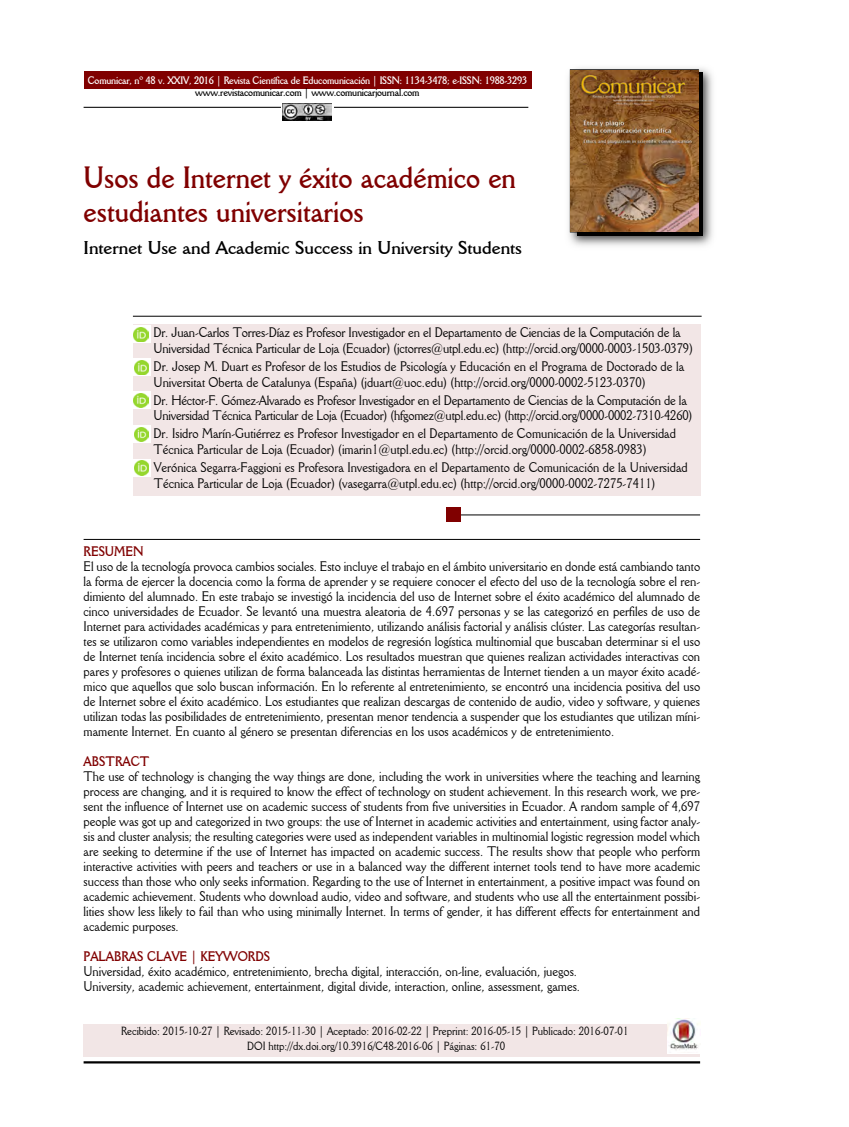
<style>
.page{position:relative;width:849px;height:1127px;background:#fff}
.page>*{position:absolute;margin:0;border:0;box-sizing:border-box;transform-origin:0 0}
.t1{font:700 30px/34.5px "Della Robbia BT";color:#800000;scale:.9 1}
.t2{font:700 18px "Della Robbia BT";color:#000}
.t3{font:13.5px/15px "Della Robbia BT";color:#000;scale:.9 1}
.t4{font:700 13.5px "Della Robbia BT";color:#800000;scale:.9 1}
.t5{font:11.55px/15px "Della Robbia BT";color:#000;text-align:center;scale:.9 1}
.t6{font:700 10.5px "Della Robbia BT";letter-spacing:-.02em;color:#fff;scale:.9 1}
.t7{font:700 10.5px "Della Robbia BT";letter-spacing:-.02em;color:#000;scale:.9 1}
</style>
<div class="page">
<svg style="left:83px;top:106px;width:446px;height:2px"></svg>
<div style="left:84px;top:71px;width:448px;height:17px;background:#800000"></div>
<div style="left:133px;top:324px;width:567px;height:171px;background:#f2e6e6"></div>
<div style="left:84px;top:1024px;width:616px;height:33px;background:#f2e6e6"></div>
<img style="left:568px;top:68px;width:145px;height:178px">
<img style="left:577px;top:73px;width:125px;height:163px">
<img style="left:571px;top:70px;width:127px;height:162px">
<svg style="left:132px;top:315px;width:570px;height:2px"></svg>
<svg style="left:83px;top:538px;width:618px;height:2px"></svg>
<svg style="left:461px;top:514px;width:240px;height:1px"></svg>
<div style="left:668px;top:1018px;width:32px;height:35px;background:#fff"></div>
<img style="left:668px;top:1018px;width:32px;height:32px">
<hr style="left:84px;top:1061px;width:616px;height:2px;background:#000">
<div style="left:446px;top:508px;width:15px;height:14px;background:#800000"></div>
<div style="left:133px;top:325px;width:17px;height:18px;background:#fff"></div>
<img style="left:134px;top:327px;width:15px;height:15px">
<div style="left:133px;top:391px;width:17px;height:18px;background:#fff"></div>
<img style="left:134px;top:393px;width:15px;height:15px">
<div style="left:281px;top:103px;width:53px;height:18px;background:#fff"></div>
<img style="left:282px;top:103px;width:50px;height:18px">
<div style="left:133px;top:359px;width:18px;height:17px;background:#fff"></div>
<img style="left:134px;top:360px;width:15px;height:15px">
<svg style="left:133px;top:425px;width:18px;height:18px"></svg>
<img style="left:134px;top:427px;width:15px;height:14px">
<div style="left:133px;top:459px;width:18px;height:17px;background:#fff"></div>
<img style="left:134px;top:460px;width:15px;height:15px">
<p class="t6" style="left:88px;top:74px;width:490px">Comunicar, nº 48 v. XXIV, 2016 | Revista Científica de Educomunicación | ISSN: 1134-3478; e-ISSN: 1988-3293</p>
<p class="t7" style="left:195px;top:86px;width:251px">www.revistacomunicar.com | www.comunicarjournal.com</p>
<h1 class="t1" style="left:84px;top:160px;width:482px">Usos de Internet y éxito académico en estudiantes universitarios</h1>
<h2 class="t2" style="left:84px;top:236px;width:440px">Internet Use and Academic Success in University Students</h2>
<p class="t3" style="left:153px;top:324px;width:601px;line-height:15.8px">Dr. Juan-Carlos Torres-Díaz es Profesor Investigador en el Departamento de Ciencias de la Computación de la<br>Universidad Técnica Particular de Loja (Ecuador) (jctorres@utpl.edu.ec) (http://orcid.org/0000-0003-1503-0379)</p>
<p class="t3" style="left:154px;top:358px;width:591px;line-height:15.8px">Dr. Josep M. Duart es Profesor de los Estudios de Psicología y Educación en el Programa de Doctorado de la<br>Universitat Oberta de Catalunya (España) (jduart@uoc.edu) (http://orcid.org/0000-0002-5123-0370)</p>
<p class="t3" style="left:153px;top:392px;width:600px;line-height:15.8px">Dr. Héctor-F. Gómez-Alvarado es Profesor Investigador en el Departamento de Ciencias de la Computación de la<br>Universidad Técnica Particular de Loja (Ecuador) (hfgomez@utpl.edu.ec) (http://orcid.org/0000-0002-7310-4260)</p>
<p class="t3" style="left:154px;top:425px;width:582px;line-height:15.8px">Dr. Isidro Marín-Gutiérrez es Profesor Investigador en el Departamento de Comunicación de la Universidad<br>Técnica Particular de Loja (Ecuador) (imarin1@utpl.edu.ec) (http://orcid.org/0000-0002-6858-0983)</p>
<p class="t3" style="left:154px;top:459px;width:595px;line-height:15.8px">Verónica Segarra-Faggioni es Profesora Investigadora en el Departamento de Comunicación de la Universidad<br>Técnica Particular de Loja (Ecuador) (vasegarra@utpl.edu.ec) (http://orcid.org/0000-0002-7275-7411)</p>
<p class="t4" style="left:84px;top:542px;width:68px">RESUMEN</p>
<p class="t3" style="left:84px;top:558px;width:687px;text-align:justify">El uso de la tecnología provoca cambios sociales. Esto incluye el trabajo en el ámbito universitario en donde está cambiando tanto la forma de ejercer la docencia como la forma de aprender y se requiere conocer el efecto del uso de la tecnología sobre el ren&shy;dimiento del alumnado. En este trabajo se investigó la incidencia del uso de Internet sobre el éxito académico del alumnado de cinco universidades de Ecuador. Se levantó una muestra aleatoria de 4.697 personas y se las categorizó en perfiles de uso de Internet para actividades académicas y para entretenimiento, utilizando análisis factorial y análisis clúster. Las categorías resultan&shy;tes se utilizaron como variables independientes en modelos de regresión logística multinomial que buscaban determinar si el uso de Internet tenía incidencia sobre el éxito académico. Los resultados muestran que quienes realizan actividades interactivas con pares y profesores o quienes utilizan de forma balanceada las distintas herramientas de Internet tienden a un mayor éxito acadé&shy;mico que aquellos que solo buscan información. En lo referente al entretenimiento, se encontró una incidencia positiva del uso de Internet sobre el éxito académico. Los estudiantes que realizan descargas de contenido de audio, video y software, y quienes utilizan todas las posibilidades de entretenimiento, presentan menor tendencia a suspender que los estudiantes que utilizan míni&shy;mamente Internet. En cuanto al género se presentan diferencias en los usos académicos y de entretenimiento.</p>
<p class="t4" style="left:84px;top:752px;width:75px">ABSTRACT</p>
<p class="t3" style="left:84px;top:768px;width:687px;text-align:justify">The use of technology is changing the way things are done, including the work in universities where the teaching and learning process are changing, and it is required to know the effect of technology on student achievement. In this research work, we pre&shy;sent the influence of Internet use on academic success of students from five universities in Ecuador. A random sample of 4,697 people was got up and categorized in two groups: the use of Internet in academic activities and entertainment, using factor analy&shy;sis and cluster analysis; the resulting categories were used as independent variables in multinomial logistic regression model which are seeking to determine if the use of Internet has impacted on academic success. The results show that people who perform interactive activities with peers and teachers or use in a balanced way the different internet tools tend to have more academic success than those who only seeks information. Regarding to the use of Internet in entertainment, a positive impact was found on academic achievement. Students who download audio, video and software, and students who use all the entertainment possibi&shy;lities show less likely to fail than who using minimally Internet. In terms of gender, it has different effects for entertainment and academic purposes.</p>
<p class="t4" style="left:84px;top:947px;width:209px">PALABRAS CLAVE | KEYWORDS</p>
<p class="t3" style="left:84px;top:963px;width:553px">Universidad, éxito académico, entretenimiento, brecha digital, interacción, on-line, evaluación, juegos.<br>University, academic achievement, entertainment, digital divide, interaction, online, assessment, games.</p>
<p class="t5" style="left:121px;top:1023px;width:565px">Recibido: 2015-10-27 | Revisado: 2015-11-30 | Aceptado: 2016-02-22 | Preprint: 2016-05-15 | Publicado: 2016-07-01<br>DOI http://dx.doi.org/10.3916/C48-2016-06 | Páginas: 61-70</p>
</div>
